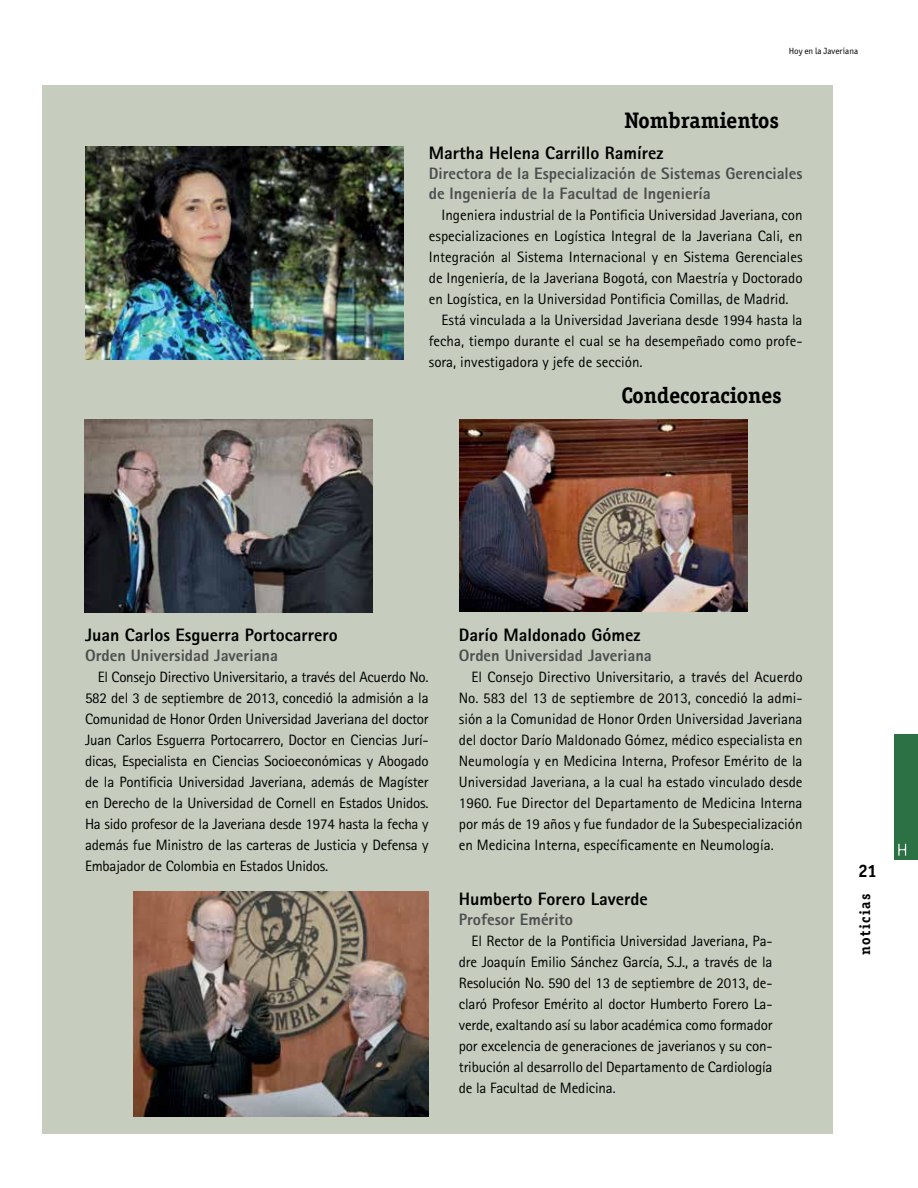
<style>
.page{position:relative;width:918px;height:1188px;background:#fff}
.page>*{position:absolute;margin:0;border:0;box-sizing:border-box;transform-origin:0 0}
.t1{font:700 22.5px "Officina Ser ITC";color:#000}
.t2{font:800 18px "AT Rotis Sans Serif";color:#000}
.t3{font:700 18px "Officina Sans ITC";color:#000}
.t4{font:800 16.5px/19.8px "AT Rotis Sans Serif";color:#4d4d4f}
.t5{font:15px/21px "AT Rotis Sans Serif";color:#000;text-align:justify}
.t6{font:700 15px "Officina Ser ITC";letter-spacing:.1em;color:#000}
.t7{font:9px "Officina Sans ITC";color:#000}
</style>
<div class="page">
<div style="left:894px;top:734px;width:24px;height:126px;background:#2b7144"></div>
<svg style="left:898px;top:844px;width:8px;height:12px"></svg>
<div style="left:42px;top:85px;width:791px;height:1049px;background:#c6cdbe"></div>
<img style="left:85px;top:420px;width:288px;height:193px">
<img style="left:459px;top:420px;width:288px;height:191px">
<img style="left:85px;top:146px;width:318px;height:213px">
<img style="left:133px;top:891px;width:296px;height:226px">
<p class="t7" style="left:789px;top:46px;width:71px">Hoy en la Javeriana</p>
<h1 class="t1" style="left:624px;top:107px;width:156px">Nombramientos</h1>
<p class="t2" style="left:429px;top:142px;width:236px">Martha Helena Carrillo Ramírez</p>
<p class="t4" style="left:429px;top:164px;width:375px">Directora de la Especialización de Sistemas Gerenciales de Ingeniería de la Facultad de Ingeniería</p>
<p class="t5" style="left:442px;top:204px;width:363px">Ingeniera industrial de la Pontificia Universidad Javeriana, con</p>
<p class="t5" style="left:429px;top:225px;width:375px">especializaciones en Logística Integral de la Javeriana Cali, en</p>
<p class="t5" style="left:429px;top:246px;width:375px">Integración al Sistema Internacional y en Sistema Gerenciales</p>
<p class="t5" style="left:429px;top:267px;width:375px">de Ingeniería, de la Javeriana Bogotá, con Maestría y Doctorado</p>
<p class="t5" style="left:429px;top:288px;width:361px">en Logística, en la Universidad Pontificia Comillas, de Madrid.</p>
<p class="t5" style="left:442px;top:309px;width:363px">Está vinculada a la Universidad Javeriana desde 1994 hasta la</p>
<p class="t5" style="left:429px;top:330px;width:375px">fecha, tiempo durante el cual se ha desempeñado como profe-</p>
<p class="t5" style="left:429px;top:351px;width:215px">sora, investigadora y jefe de sección.</p>
<h1 class="t1" style="left:621px;top:381px;width:162px">Condecoraciones</h1>
<p class="t2" style="left:85px;top:623px;width:254px">Juan Carlos Esguerra Portocarrero</p>
<p class="t4" style="left:85px;top:645px;width:195px">Orden Universidad Javeriana</p>
<p class="t5" style="left:85px;top:666px;width:345px;text-indent:13px">El Consejo Directivo Universitario, a través del Acuerdo No.<br>582 del 3 de septiembre de 2013, concedió la admisión a la Comunidad de Honor Orden Universidad Javeriana del doctor Juan Carlos Esguerra Portocarrero, Doctor en Ciencias Jurí&shy;dicas, Especialista en Ciencias Socioeconómicas y Abogado de la Pontificia Universidad Javeriana, además de Magíster en Derecho de la Universidad de Cornell en Estados Unidos.<br>Ha sido profesor de la Javeriana desde 1974 hasta la fecha y además fue Ministro de las carteras de Justicia y Defensa y Embajador de Colombia en Estados Unidos.</p>
<p class="t2" style="left:459px;top:623px;width:183px">Darío Maldonado Gómez</p>
<p class="t4" style="left:459px;top:645px;width:195px">Orden Universidad Javeriana</p>
<p class="t5" style="left:459px;top:666px;width:345px;text-indent:13px">El Consejo Directivo Universitario, a través del Acuerdo No. 583 del 13 de septiembre de 2013, concedió la admi&shy;sión a la Comunidad de Honor Orden Universidad Javeriana del doctor Darío Maldonado Gómez, médico especialista en Neumología y en Medicina Interna, Profesor Emérito de la Universidad Javeriana, a la cual ha estado vinculado desde 1960. Fue Director del Departamento de Medicina Interna por más de 19 años y fue fundador de la Subespecialización en Medicina Interna, específicamente en Neumología.</p>
<p class="t2" style="left:459px;top:888px;width:190px">Humberto Forero Laverde</p>
<p class="t4" style="left:459px;top:909px;width:116px">Profesor Emérito</p>
<p class="t5" style="left:459px;top:930px;width:315px;text-indent:13px">El Rector de la Pontificia Universidad Javeriana, Pa&shy;dre Joaquín Emilio Sánchez García, S.J., a través de la Resolución No. 590 del 13 de septiembre de 2013, de&shy;claró Profesor Emérito al doctor Humberto Forero La&shy;verde, exaltando así su labor académica como formador por excelencia de generaciones de javerianos y su con&shy;tribución al desarrollo del Departamento de Cardiología de la Facultad de Medicina.</p>
<p class="t3" style="left:858px;top:859px;width:20px">21</p>
<p class="t6" style="left:856px;top:955px;width:63px;rotate:-90deg">noticias</p>
</div>
